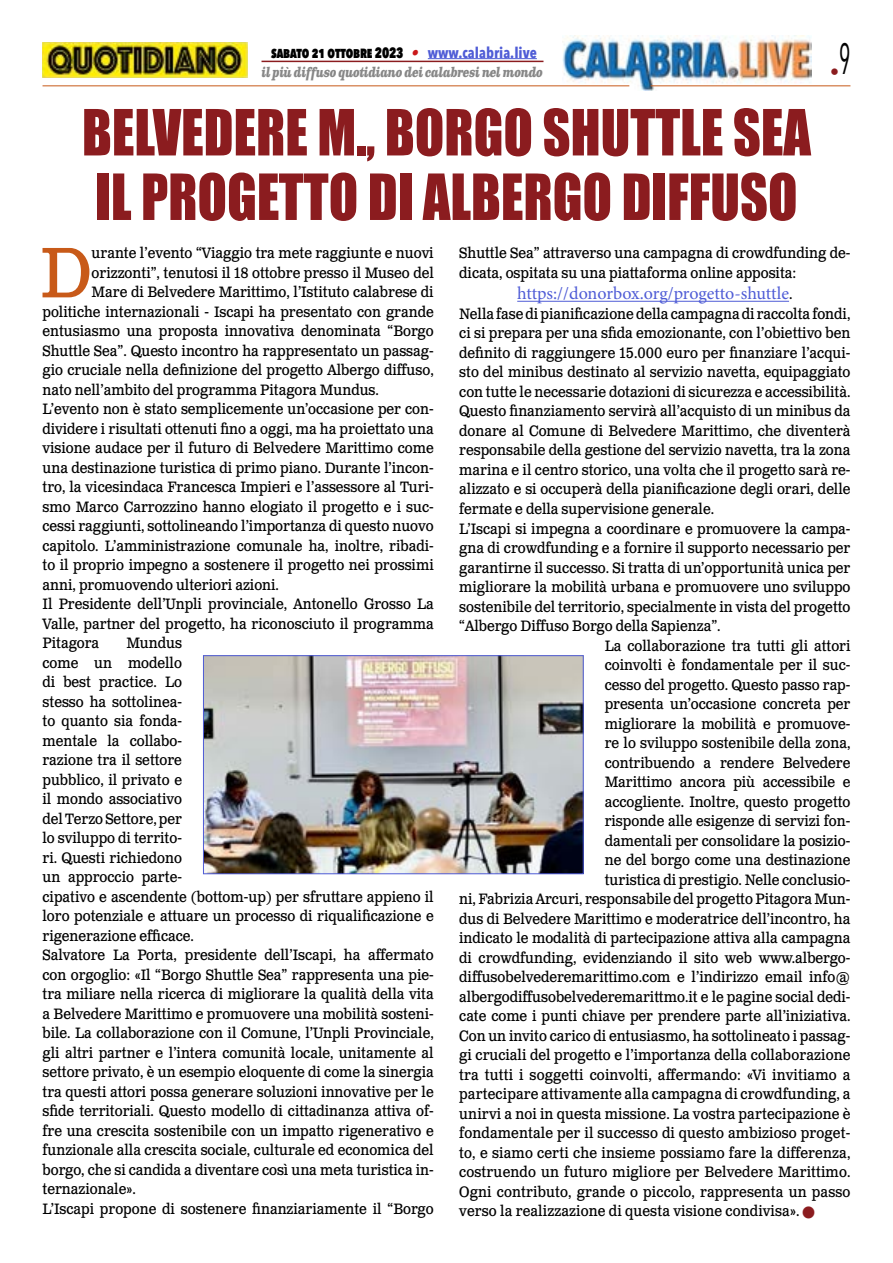
<style>
.page{position:relative;width:893px;height:1263px;background:#fff}
.page>*{position:absolute;margin:0;border:0;box-sizing:border-box;transform-origin:0 0}
.t1{font:71.25px "Clarendon Text Pro";color:#c85a19;scale:.9 1}
.t2{font:58.8px/64.5px "Impact";color:#8b1c1f;scale:.92 1}
.t3{font:18px "Minion Pro";letter-spacing:-.01em;color:#4f5cd6}
.t4{font:18px "Avenir Next Condensed";color:#8b1c1f}
.t5{font:15px/19.5px "Clarendon Text Pro";color:#000;scale:.9 1}
.t6{font:800 15px "Avenir Next Condensed";letter-spacing:-.01em;color:#000;scale:.86 1}
.t7{font:italic 700 13.5px "Clarendon Text Pro";letter-spacing:-.05em;color:#878787;scale:.79 1}
.s1{font-family:"Clarendon Text Pro";font-weight:700;font-style:italic;color:#ca181a}
.s2{font-weight:700;color:#4f5cd6}
.s3{font-family:"Clarendon Text Pro";font-size:15px;color:#000}
.s4{color:#8b1c1f}
</style>
<div class="page">
<img style="left:563px;top:36px;width:248px;height:54px">
<hr style="left:43px;top:85px;width:586px;height:1px;background:#c85a19">
<hr style="left:651px;top:85px;width:199px;height:1px;background:#c85a19">
<hr style="left:428px;top:58px;width:109px;height:1px;background:#4f5cd6">
<hr style="left:261px;top:61px;width:282px;height:1px;background:#8b1c1f">
<img style="left:43px;top:43px;width:204px;height:34px">
<hr style="left:517px;top:301px;width:272px;height:1px;background:#4f5cd6">
<img style="left:205px;top:657px;width:376px;height:215px">
<div style="left:203px;top:655px;width:380px;height:219px;border:1px solid #4f5cd6"></div>
<p class="t6" style="left:271px;top:43px;width:311px">SABATO 21 OTTOBRE 2023 <span class="s1">•</span> <span class="s2">www.calabria.live</span></p>
<p class="t7" style="left:261px;top:64px;width:358px">il più diffuso quotidiano dei calabresi nel mondo</p>
<h2 class="t2" style="left:82px;top:99px;width:794px">BELVEDERE M., BORGO SHUTTLE SEA<br>IL PROGETTO DI ALBERGO DIFFUSO</h2>
<p class="t4" style="left:830px;top:57px;width:22px">•<sup>9</sup></p>
<h1 class="t1" style="left:40px;top:230px;width:59px">D</h1>
<p class="t5" style="left:92px;top:244px;width:382px">urante l’evento “Viaggio tra mete raggiunte e nuovi</p>
<p class="t5" style="left:92px;top:264px;width:382px">orizzonti”, tenutosi il 18 ottobre presso il Museo del</p>
<p class="t5" style="left:92px;top:283px;width:382px">Mare di Belvedere Marittimo, l’Istituto calabrese di</p>
<p class="t5" style="left:43px;top:303px;width:436px">politiche internazionali - Iscapi ha presentato con grande</p>
<p class="t5" style="left:43px;top:322px;width:436px">entusiasmo una proposta innovativa denominata “Borgo</p>
<p class="t5" style="left:43px;top:342px;width:436px">Shuttle Sea”. Questo incontro ha rappresentato un passag-</p>
<p class="t5" style="left:43px;top:361px;width:436px">gio cruciale nella definizione del progetto Albergo diffuso,</p>
<p class="t5" style="left:43px;top:381px;width:375px">nato nell’ambito del programma Pitagora Mundus.</p>
<p class="t5" style="left:43px;top:400px;width:436px">L’evento non è stato semplicemente un’occasione per con-</p>
<p class="t5" style="left:43px;top:420px;width:436px">dividere i risultati ottenuti fino a oggi, ma ha proiettato una</p>
<p class="t5" style="left:43px;top:439px;width:436px">visione audace per il futuro di Belvedere Marittimo come</p>
<p class="t5" style="left:43px;top:459px;width:436px">una destinazione turistica di primo piano. Durante l’incon-</p>
<p class="t5" style="left:43px;top:478px;width:436px">tro, la vicesindaca Francesca Impieri e l’assessore al Turi-</p>
<p class="t5" style="left:43px;top:498px;width:436px">smo Marco Carrozzino hanno elogiato il progetto e i suc-</p>
<p class="t5" style="left:43px;top:517px;width:436px">cessi raggiunti, sottolineando l’importanza di questo nuovo</p>
<p class="t5" style="left:43px;top:537px;width:436px">capitolo. L’amministrazione comunale ha, inoltre, ribadi-</p>
<p class="t5" style="left:43px;top:556px;width:436px">to il proprio impegno a sostenere il progetto nei prossimi</p>
<p class="t5" style="left:43px;top:576px;width:264px">anni, promuovendo ulteriori azioni.</p>
<p class="t5" style="left:43px;top:595px;width:436px">Il Presidente dell’Unpli provinciale, Antonello Grosso La</p>
<p class="t5" style="left:43px;top:615px;width:436px">Valle, partner del progetto, ha riconosciuto il programma</p>
<p class="t5" style="left:43px;top:634px;width:65px">Pitagora</p>
<p class="t5" style="left:43px;top:634px;width:436px;text-indent:84px">Mundus<br>come un modello<br>di best practice. Lo<br>stesso ha sottolinea-<br>to quanto sia fonda-<br>mentale la collabo-<br>razione tra il settore<br>pubblico, il privato e<br>il mondo associativo<br>del Terzo Settore, per<br>lo sviluppo di territo-<br>ri. Questi richiedono<br>un approccio parte-<br>cipativo e ascendente (bottom-up) per sfruttare appieno il loro potenziale e attuare un processo di riqualificazione e rigenerazione efficace.<br>Salvatore La Porta, presidente dell’Iscapi, ha affermato con orgoglio: «Il “Borgo Shuttle Sea” rappresenta una pie&shy;tra miliare nella ricerca di migliorare la qualità della vita a Belvedere Marittimo e promuovere una mobilità sosteni&shy;bile. La collaborazione con il Comune, l’Unpli Provinciale, gli altri partner e l’intera comunità locale, unitamente al settore privato, è un esempio eloquente di come la sinergia tra questi attori possa generare soluzioni innovative per le sfide territoriali. Questo modello di cittadinanza attiva of&shy;fre una crescita sostenibile con un impatto rigenerativo e funzionale alla crescita sociale, culturale ed economica del borgo, che si candida a diventare così una meta turistica in&shy;ternazionale».<br>L’Iscapi propone di sostenere finanziariamente il “Borgo</p>
<p class="t5" style="left:459px;top:244px;width:436px">Shuttle Sea” attraverso una campagna di crowdfunding de&shy;dicata, ospitata su una piattaforma online apposita:</p>
<p class="t3" style="left:517px;top:282px;width:277px">https://donorbox.org/progetto-shuttle<span class="s3">.</span></p>
<p class="t5" style="left:459px;top:305px;width:436px">Nella fase di pianificazione della campagna di raccolta fondi,</p>
<p class="t5" style="left:459px;top:324px;width:436px">ci si prepara per una sfida emozionante, con l’obiettivo ben</p>
<p class="t5" style="left:459px;top:344px;width:436px">definito di raggiungere 15.000 euro per finanziare l’acqui-</p>
<p class="t5" style="left:459px;top:363px;width:436px">sto del minibus destinato al servizio navetta, equipaggiato</p>
<p class="t5" style="left:459px;top:383px;width:436px">con tutte le necessarie dotazioni di sicurezza e accessibilità.</p>
<p class="t5" style="left:459px;top:402px;width:436px">Questo finanziamento servirà all’acquisto di un minibus da</p>
<p class="t5" style="left:459px;top:422px;width:436px">donare al Comune di Belvedere Marittimo, che diventerà</p>
<p class="t5" style="left:459px;top:441px;width:436px">responsabile della gestione del servizio navetta, tra la zona</p>
<p class="t5" style="left:459px;top:461px;width:436px">marina e il centro storico, una volta che il progetto sarà re-</p>
<p class="t5" style="left:459px;top:480px;width:436px">alizzato e si occuperà della pianificazione degli orari, delle</p>
<p class="t5" style="left:459px;top:500px;width:285px">fermate e della supervisione generale.</p>
<p class="t5" style="left:459px;top:519px;width:436px">L’Iscapi si impegna a coordinare e promuovere la campa-</p>
<p class="t5" style="left:459px;top:539px;width:436px">gna di crowdfunding e a fornire il supporto necessario per</p>
<p class="t5" style="left:459px;top:558px;width:436px">garantirne il successo. Si tratta di un’opportunità unica per</p>
<p class="t5" style="left:459px;top:578px;width:436px">migliorare la mobilità urbana e promuovere uno sviluppo</p>
<p class="t5" style="left:459px;top:597px;width:436px">sostenibile del territorio, specialmente in vista del progetto</p>
<p class="t5" style="left:459px;top:617px;width:292px">“Albergo Diffuso Borgo della Sapienza”.</p>
<p class="t5" style="left:605px;top:636px;width:275px">La collaborazione tra tutti gli attori</p>
<p class="t5" style="left:605px;top:656px;width:275px">coinvolti è fondamentale per il suc-</p>
<p class="t5" style="left:605px;top:675px;width:275px">cesso del progetto. Questo passo rap-</p>
<p class="t5" style="left:605px;top:695px;width:275px">presenta un’occasione concreta per</p>
<p class="t5" style="left:605px;top:714px;width:275px">migliorare la mobilità e promuove-</p>
<p class="t5" style="left:605px;top:734px;width:275px">re lo sviluppo sostenibile della zona,</p>
<p class="t5" style="left:605px;top:753px;width:275px">contribuendo a rendere Belvedere</p>
<p class="t5" style="left:605px;top:773px;width:275px">Marittimo ancora più accessibile e</p>
<p class="t5" style="left:605px;top:792px;width:275px">accogliente. Inoltre, questo progetto</p>
<p class="t5" style="left:605px;top:812px;width:275px">risponde alle esigenze di servizi fon-</p>
<p class="t5" style="left:605px;top:831px;width:275px">damentali per consolidare la posizio-</p>
<p class="t5" style="left:605px;top:851px;width:275px">ne del borgo come una destinazione</p>
<p class="t5" style="left:605px;top:870px;width:275px">turistica di prestigio. Nelle conclusio-</p>
<p class="t5" style="left:459px;top:890px;width:436px">ni, Fabrizia Arcuri, responsabile del progetto Pitagora Mun-</p>
<p class="t5" style="left:459px;top:909px;width:436px">dus di Belvedere Marittimo e moderatrice dell’incontro, ha</p>
<p class="t5" style="left:459px;top:929px;width:436px">indicato le modalità di partecipazione attiva alla campagna</p>
<p class="t5" style="left:459px;top:948px;width:436px">di crowdfunding, evidenziando il sito web www.albergo-</p>
<p class="t5" style="left:459px;top:968px;width:436px">diffusobelvederemarittimo.com e l’indirizzo email info@</p>
<p class="t5" style="left:459px;top:987px;width:436px">albergodiffusobelvederemarittmo.it e le pagine social dedi-</p>
<p class="t5" style="left:459px;top:1007px;width:436px">cate come i punti chiave per prendere parte all’iniziativa.</p>
<p class="t5" style="left:459px;top:1026px;width:436px">Con un invito carico di entusiasmo, ha sottolineato i passag-</p>
<p class="t5" style="left:459px;top:1046px;width:436px">gi cruciali del progetto e l’importanza della collaborazione</p>
<p class="t5" style="left:459px;top:1065px;width:436px">tra tutti i soggetti coinvolti, affermando: «Vi invitiamo a</p>
<p class="t5" style="left:459px;top:1085px;width:436px">partecipare attivamente alla campagna di crowdfunding, a</p>
<p class="t5" style="left:459px;top:1104px;width:436px">unirvi a noi in questa missione. La vostra partecipazione è</p>
<p class="t5" style="left:459px;top:1124px;width:436px">fondamentale per il successo di questo ambizioso proget-</p>
<p class="t5" style="left:459px;top:1143px;width:436px">to, e siamo certi che insieme possiamo fare la differenza,</p>
<p class="t5" style="left:459px;top:1163px;width:436px">costruendo un futuro migliore per Belvedere Marittimo.</p>
<p class="t5" style="left:459px;top:1182px;width:436px">Ogni contributo, grande o piccolo, rappresenta un passo</p>
<p class="t5" style="left:459px;top:1202px;width:396px">verso la realizzazione di questa visione condivisa». <span class="s4">■</span></p>
</div>
